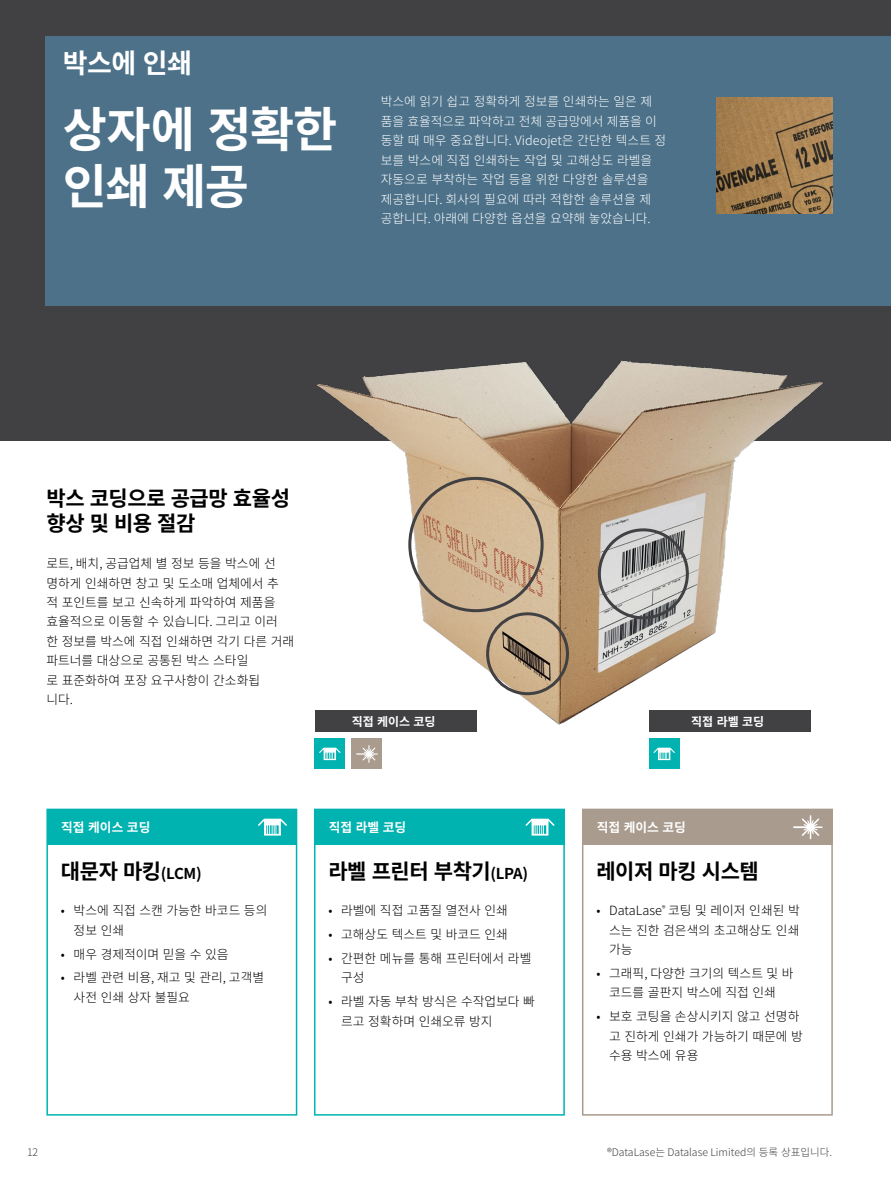
<style>
.page{position:relative;width:891px;height:1188px;background:#fff}
.page>*{position:absolute;margin:0;border:0;box-sizing:border-box;transform-origin:0 0}
.t1{font:700 48px/57px "Noto Sans CJ Kkr";letter-spacing:-.025em;color:#fff}
.t2{font:700 27px "Noto Sans CJ Kkr";color:#fff}
.t3{font:700 21px/25.5px "Noto Sans CJ Kkr";letter-spacing:-.02em;color:#000}
.t4{font:300 12.75px/19.5px "Noto Sans CJ Kkr";color:#000}
.t5{font:300 12.75px/19.5px "Noto Sans CJ Kkr";color:#fff}
.t6{font:700 12.75px "Noto Sans CJ Kkr";color:#fff}
.t7{font:700 12px "Noto Sans CJ Kkr";color:#fff}
.t8{font:300 10.5px "Noto Sans CJ Kkr";color:#414042}
.s1{font-size:15px}
</style>
<div class="page">
<div style="left:0;top:0;width:891px;height:441px;background:#414042"></div>
<img style="left:314px;top:360px;width:509px;height:407px">
<div style="left:598px;top:528px;width:91px;height:91px;border:3px solid #414042;border-radius:50%"></div>
<div style="left:408px;top:477px;width:136px;height:135px;border:3px solid #414042;border-radius:50%"></div>
<div style="left:486px;top:612px;width:83px;height:83px;border:3px solid #414042;border-radius:50%"></div>
<div style="left:315px;top:711px;width:162px;height:21px;background:#414042"></div>
<div style="left:649px;top:711px;width:162px;height:21px;background:#414042"></div>
<div style="left:352px;top:739px;width:30px;height:30px;background:#a99b8d"></div>
<svg style="left:356px;top:745px;width:22px;height:18px"></svg>
<div style="left:315px;top:739px;width:30px;height:30px;background:#00b3b0"></div>
<svg style="left:319px;top:748px;width:21px;height:12px"></svg>
<div style="left:649px;top:739px;width:30px;height:30px;background:#00b3b0"></div>
<svg style="left:654px;top:748px;width:21px;height:12px"></svg>
<div style="left:46px;top:36px;width:845px;height:270px;background:#4c7189"></div>
<div style="left:582px;top:809px;width:251px;height:307px;border:2px solid #a99b8d"></div>
<div style="left:314px;top:809px;width:251px;height:307px;border:2px solid #00b3b0"></div>
<div style="left:46px;top:809px;width:251px;height:307px;border:2px solid #00b3b0"></div>
<div style="left:583px;top:809px;width:250px;height:36px;background:#a99b8d"></div>
<div style="left:315px;top:809px;width:250px;height:36px;background:#00b3b0"></div>
<div style="left:47px;top:809px;width:250px;height:36px;background:#00b3b0"></div>
<svg style="left:793px;top:815px;width:30px;height:24px"></svg>
<svg style="left:526px;top:819px;width:29px;height:17px"></svg>
<svg style="left:258px;top:819px;width:29px;height:17px"></svg>
<img style="left:716px;top:97px;width:117px;height:117px">
<h2 class="t2" style="left:63px;top:48px;width:131px">박스에 인쇄</h2>
<h1 class="t1" style="left:63px;top:102px;width:276px">상자에 정확한 인쇄 제공</h1>
<p class="t5" style="left:381px;top:92px;width:287px">박스에 읽기 쉽고 정확하게 정보를 인쇄하는 일은 제 품을 효율적으로 파악하고 전체 공급망에서 제품을 이 동할 때 매우 중요합니다. Videojet은 간단한 텍스트 정 보를 박스에 직접 인쇄하는 작업 및 고해상도 라벨을 자동으로 부착하는 작업 등을 위한 다양한 솔루션을 제공합니다. 회사의 필요에 따라 적합한 솔루션을 제 공합니다. 아래에 다양한 옵션을 요약해 놓았습니다.</p>
<h3 class="t3" style="left:46px;top:486px;width:245px">박스 코딩으로 공급망 효율성 향상 및 비용 절감</h3>
<p class="t4" style="left:46px;top:554px;width:249px">로트, 배치, 공급업체 별 정보 등을 박스에 선 명하게 인쇄하면 창고 및 도소매 업체에서 추<br>적 포인트를 보고 신속하게 파악하여 제품을 효율적으로 이동할 수 있습니다. 그리고 이러<br>한 정보를 박스에 직접 인쇄하면 각기 다른 거래 파트너를 대상으로 공통된 박스 스타일<br>로 표준화하여 포장 요구사항이 간소화됩<br>니다.</p>
<p class="t7" style="left:352px;top:715px;width:86px">직접 케이스 코딩</p>
<p class="t7" style="left:691px;top:715px;width:74px">직접 라벨 코딩</p>
<p class="t6" style="left:61px;top:820px;width:91px">직접 케이스 코딩</p>
<p class="t6" style="left:329px;top:820px;width:79px">직접 라벨 코딩</p>
<p class="t6" style="left:597px;top:820px;width:91px">직접 케이스 코딩</p>
<h3 class="t3" style="left:61px;top:859px;width:142px">대문자 마킹<span class="s1">(LCM)</span></h3>
<p class="t4" style="left:74px;top:901px;width:195px;text-indent:-13px">• 박스에 직접 스캔 가능한 바코드 등의 정보 인쇄</p>
<p class="t4" style="left:61px;top:944px;width:169px">• 매우 경제적이며 믿을 수 있음</p>
<p class="t4" style="left:74px;top:968px;width:192px;text-indent:-13px">• 라벨 관련 비용, 재고 및 관리, 고객별 사전 인쇄 상자 불필요</p>
<h3 class="t3" style="left:328px;top:859px;width:201px">라벨 프린터 부착기<span class="s1">(LPA)</span></h3>
<p class="t4" style="left:328px;top:901px;width:181px">• 라벨에 직접 고품질 열전사 인쇄</p>
<p class="t4" style="left:328px;top:925px;width:181px">• 고해상도 텍스트 및 바코드 인쇄</p>
<p class="t4" style="left:341px;top:949px;width:192px;text-indent:-13px">• 간편한 메뉴를 통해 프린터에서 라벨 구성</p>
<p class="t4" style="left:341px;top:992px;width:195px;text-indent:-13px">• 라벨 자동 부착 방식은 수작업보다 빠 르고 정확하며 인쇄오류 방지</p>
<h3 class="t3" style="left:596px;top:859px;width:164px">레이저 마킹 시스템</h3>
<p class="t4" style="left:609px;top:901px;width:192px;text-align:justify;text-indent:-13px">• DataLase<sup>®</sup> 코팅 및 레이저 인쇄된 박 스는 진한 검은색의 초고해상도 인쇄 가능</p>
<p class="t4" style="left:596px;top:964px;width:199px;text-align:center">• 그래픽, 다양한 크기의 텍스트 및 바 코드를 골판지 박스에 직접 인쇄</p>
<p class="t4" style="left:609px;top:1007px;width:195px;text-indent:-13px">• 보호 코팅을 손상시키지 않고 선명하 고 진하게 인쇄가 가능하기 때문에 방 수용 박스에 유용</p>
<p class="t8" style="left:27px;top:1147px;width:13px">12</p>
<p class="t8" style="left:607px;top:1147px;width:227px">®DataLase는 Datalase Limited의 등록 상표입니다.</p>
</div>
